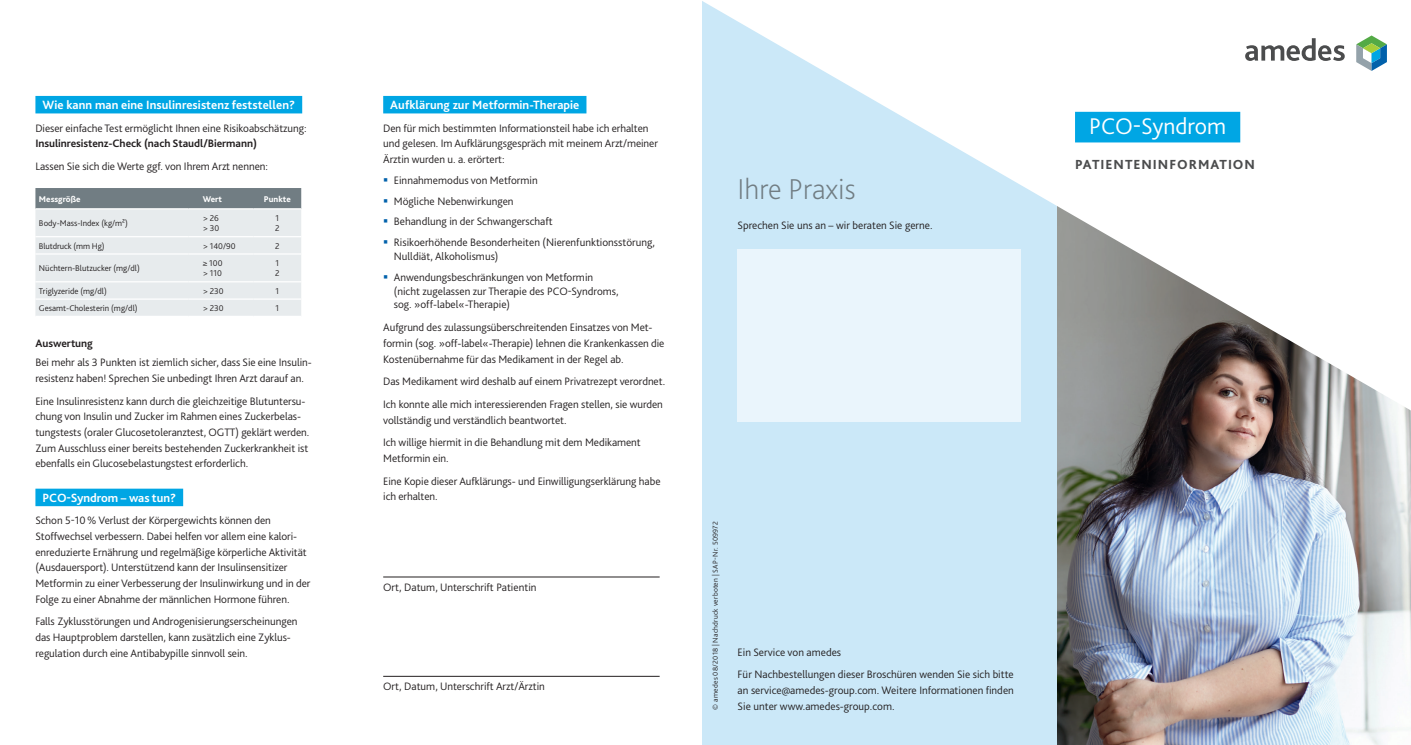
<style>
.page{position:relative;width:1411px;height:745px;background:#fff}
.page>*{position:absolute;margin:0;border:0;box-sizing:border-box;transform-origin:0 0}
.t1{font:200 30px "Bliss Pro";color:#717d83}
.t2{font:300 23.75px "Bliss Pro";color:#fff}
.t3{font:800 13.75px "Bliss Pro";letter-spacing:.07em;color:#4b4c4d}
.t4{font:700 12.5px "Bliss Pro";letter-spacing:.005em;color:#fff}
.t5{font:300 11.25px/15.6px "Bliss Pro";letter-spacing:-.005em;color:#231f20}
.t6{font:700 11.25px "Bliss Pro";letter-spacing:-.005em;color:#231f20}
.t7{font:300 8.75px/10.5px "Bliss Pro";color:#231f20}
.t8{font:800 8.75px "Bliss Pro";color:#fff}
.t9{font:300 7.5px "Bliss Pro";letter-spacing:.035em;color:#231f20}
.s1{color:#0161ab}
</style>
<div class="page">
<img style="left:1057px;top:410px;width:354px;height:334px">
<div style="left:702px;top:0;width:354px;height:744px;background:#cbe8f8"></div>
<hr style="left:383px;top:576px;width:277px;height:1px;background:#231f20">
<hr style="left:383px;top:675px;width:277px;height:1px;background:#231f20">
<svg style="left:702px;top:0;width:708px;height:410px"></svg>
<div style="left:737px;top:249px;width:284px;height:173px;background:#eaf5fc"></div>
<svg style="left:35px;top:188px;width:266px;height:127px;background:#d4d9dc"></svg>
<hr style="left:35px;top:208px;width:154px;height:1px;background:#fff">
<hr style="left:189px;top:208px;width:64px;height:1px;background:#fff">
<hr style="left:253px;top:208px;width:48px;height:1px;background:#fff">
<hr style="left:35px;top:236px;width:154px;height:1px;background:#fff">
<hr style="left:189px;top:236px;width:64px;height:1px;background:#fff">
<hr style="left:253px;top:236px;width:48px;height:1px;background:#fff">
<hr style="left:35px;top:253px;width:154px;height:1px;background:#fff">
<hr style="left:189px;top:253px;width:64px;height:1px;background:#fff">
<hr style="left:253px;top:253px;width:48px;height:1px;background:#fff">
<hr style="left:35px;top:281px;width:154px;height:1px;background:#fff">
<hr style="left:189px;top:281px;width:64px;height:1px;background:#fff">
<hr style="left:253px;top:281px;width:48px;height:1px;background:#fff">
<hr style="left:35px;top:298px;width:154px;height:1px;background:#fff">
<hr style="left:189px;top:298px;width:64px;height:1px;background:#fff">
<hr style="left:253px;top:298px;width:48px;height:1px;background:#fff">
<div style="left:35px;top:96px;width:267px;height:17px;background:#00a6e4"></div>
<div style="left:35px;top:488px;width:148px;height:18px;background:#00a6e4"></div>
<div style="left:1075px;top:112px;width:165px;height:30px;background:#00a6e4"></div>
<svg style="left:1245px;top:38px;width:99px;height:23px"></svg>
<svg style="left:1356px;top:35px;width:31px;height:36px"></svg>
<div style="left:383px;top:96px;width:203px;height:17px;background:#00a6e4"></div>
<p class="t4" style="left:43px;top:97px;width:254px">Wie kann man eine Insulinresistenz feststellen?</p>
<p class="t5" style="left:35px;top:120px;width:273px">Dieser einfache Test ermöglicht Ihnen eine Risikoabschätzung:</p>
<p class="t6" style="left:35px;top:136px;width:223px">Insulinresistenz-Check (nach Staudl/Biermann)</p>
<p class="t5" style="left:35px;top:158px;width:234px">Lassen Sie sich die Werte ggf. von Ihrem Arzt nennen:</p>
<p class="t8" style="left:39px;top:193px;width:43px">Messgröße</p>
<p class="t8" style="left:203px;top:193px;width:21px">Wert</p>
<p class="t8" style="left:264px;top:193px;width:28px">Punkte</p>
<p class="t7" style="left:39px;top:218px;width:90px">Body-Mass-Index (kg/m²)</p>
<p class="t7" style="left:203px;top:212px;width:18px">&gt; 26 &gt; 30</p>
<p class="t7" style="left:275px;top:212px;width:6px">1<br>2</p>
<p class="t7" style="left:39px;top:240px;width:67px">Blutdruck (mm Hg)</p>
<p class="t7" style="left:203px;top:240px;width:34px">&gt; 140/90</p>
<p class="t7" style="left:275px;top:240px;width:6px">2</p>
<p class="t7" style="left:39px;top:263px;width:102px">Nüchtern-Blutzucker (mg/dl)</p>
<p class="t7" style="left:203px;top:257px;width:21px">≥ 100 &gt; 110</p>
<p class="t7" style="left:275px;top:257px;width:6px">1<br>2</p>
<p class="t7" style="left:39px;top:285px;width:69px">Triglyzeride (mg/dl)</p>
<p class="t7" style="left:203px;top:285px;width:23px">&gt; 230</p>
<p class="t7" style="left:275px;top:285px;width:5px">1</p>
<p class="t7" style="left:39px;top:303px;width:100px">Gesamt-Cholesterin (mg/dl)</p>
<p class="t7" style="left:203px;top:303px;width:23px">&gt; 230</p>
<p class="t7" style="left:275px;top:303px;width:5px">1</p>
<p class="t6" style="left:35px;top:336px;width:59px">Auswertung</p>
<p class="t5" style="left:35px;top:354px;width:278px">Bei mehr als 3 Punkten ist ziemlich sicher, dass Sie eine Insulin&shy;resistenz haben! Sprechen Sie unbedingt Ihren Arzt darauf an.</p>
<p class="t5" style="left:35px;top:393px;width:275px">Eine Insulinresistenz kann durch die gleichzeitige Blutuntersu&shy;chung von Insulin und Zucker im Rahmen eines Zuckerbelas&shy;tungstests (oraler Glucosetoleranztest, OGTT) geklärt werden.<br>Zum Ausschluss einer bereits bestehenden Zuckerkrankheit ist ebenfalls ein Glucosebelastungstest erforderlich.</p>
<p class="t4" style="left:43px;top:489px;width:135px">PCO-Syndrom – was tun?</p>
<p class="t5" style="left:35px;top:512px;width:277px">Schon 5-10 % Verlust der Körpergewichts können den Stoffwechsel verbessern. Dabei helfen vor allem eine kalori&shy;enreduzierte Ernährung und regelmäßige körperliche Aktivität (Ausdauersport). Unterstützend kann der Insulinsensitizer Metformin zu einer Verbesserung der Insulinwirkung und in der Folge zu einer Abnahme der männlichen Hormone führen.</p>
<p class="t5" style="left:35px;top:613px;width:264px">Falls Zyklusstörungen und Androgenisierungserscheinungen das Hauptproblem darstellen, kann zusätzlich eine Zyklus&shy;regulation durch eine Antibabypille sinnvoll sein.</p>
<p class="t4" style="left:390px;top:97px;width:191px">Aufklärung zur Metformin-Therapie</p>
<p class="t5" style="left:383px;top:120px;width:276px">Den für mich bestimmten Informationsteil habe ich erhalten und gelesen. Im Aufklärungsgespräch mit meinem Arzt/meiner<br>Ärztin wurden u. a. erörtert:</p>
<p class="t5" style="left:383px;top:172px;width:156px"><span class="s1">▪</span> Einnahmemodus von Metformin</p>
<p class="t5" style="left:383px;top:193px;width:132px"><span class="s1">▪</span> Mögliche Nebenwirkungen</p>
<p class="t5" style="left:383px;top:214px;width:171px"><span class="s1">▪</span> Behandlung in der Schwangerschaft</p>
<p class="t5" style="left:394px;top:235px;width:263px;line-height:13.8px;text-indent:-11px"><span class="s1">▪</span> Risikoerhöhende Besonderheiten (Nierenfunktionsstörung,<br>Nulldiät, Alkoholismus)</p>
<p class="t5" style="left:394px;top:270px;width:226px;line-height:13.8px;text-indent:-11px"><span class="s1">▪</span> Anwendungsbeschränkungen von Metformin (nicht zugelassen zur Therapie des PCO-Syndroms, sog. »off-label«-Therapie)</p>
<p class="t5" style="left:383px;top:319px;width:283px">Aufgrund des zulassungsüberschreitenden Einsatzes von Met&shy;formin (sog. »off-label«-Therapie) lehnen die Krankenkassen die<br>Kostenübernahme für das Medikament in der Regel ab.</p>
<p class="t5" style="left:383px;top:370px;width:283px;line-height:22.8px">Das Medikament wird deshalb auf einem Privatrezept verordnet.<br>Ich konnte alle mich interessierenden Fragen stellen, sie wurden</p>
<p class="t5" style="left:383px;top:408px;width:259px;line-height:22.8px">vollständig und verständlich beantwortet.<br>Ich willige hiermit in die Behandlung mit dem Medikament</p>
<p class="t5" style="left:383px;top:446px;width:279px;line-height:22.8px">Metformin ein.<br>Eine Kopie dieser Aufklärungs- und Einwilligungserklärung habe</p>
<p class="t5" style="left:383px;top:488px;width:56px">ich erhalten.</p>
<p class="t5" style="left:383px;top:579px;width:155px">Ort, Datum, Unterschrift Patientin</p>
<p class="t5" style="left:383px;top:678px;width:163px">Ort, Datum, Unterschrift Arzt/Ärztin</p>
<h1 class="t1" style="left:737px;top:171px;width:119px">Ihre Praxis</h1>
<p class="t5" style="left:737px;top:217px;width:196px">Sprechen Sie uns an – wir beraten Sie gerne.</p>
<p class="t9" style="left:711px;top:709px;width:190px;rotate:-90deg">© amedes 08/2018 | Nachdruck verboten | SAP-Nr. 509972</p>
<p class="t5" style="left:737px;top:640px;width:278px;line-height:22.8px">Ein Service von amedes<br>Für Nachbestellungen dieser Broschüren wenden Sie sich bitte</p>
<p class="t5" style="left:737px;top:681px;width:278px">an service@amedes-group.com. Weitere Informationen finden</p>
<p class="t5" style="left:737px;top:697px;width:158px">Sie unter www.amedes-group.com.</p>
<h2 class="t2" style="left:1089px;top:111px;width:138px">PCO-Syndrom</h2>
<p class="t3" style="left:1075px;top:156px;width:181px">PATIENTENINFORMATION</p>
</div>
